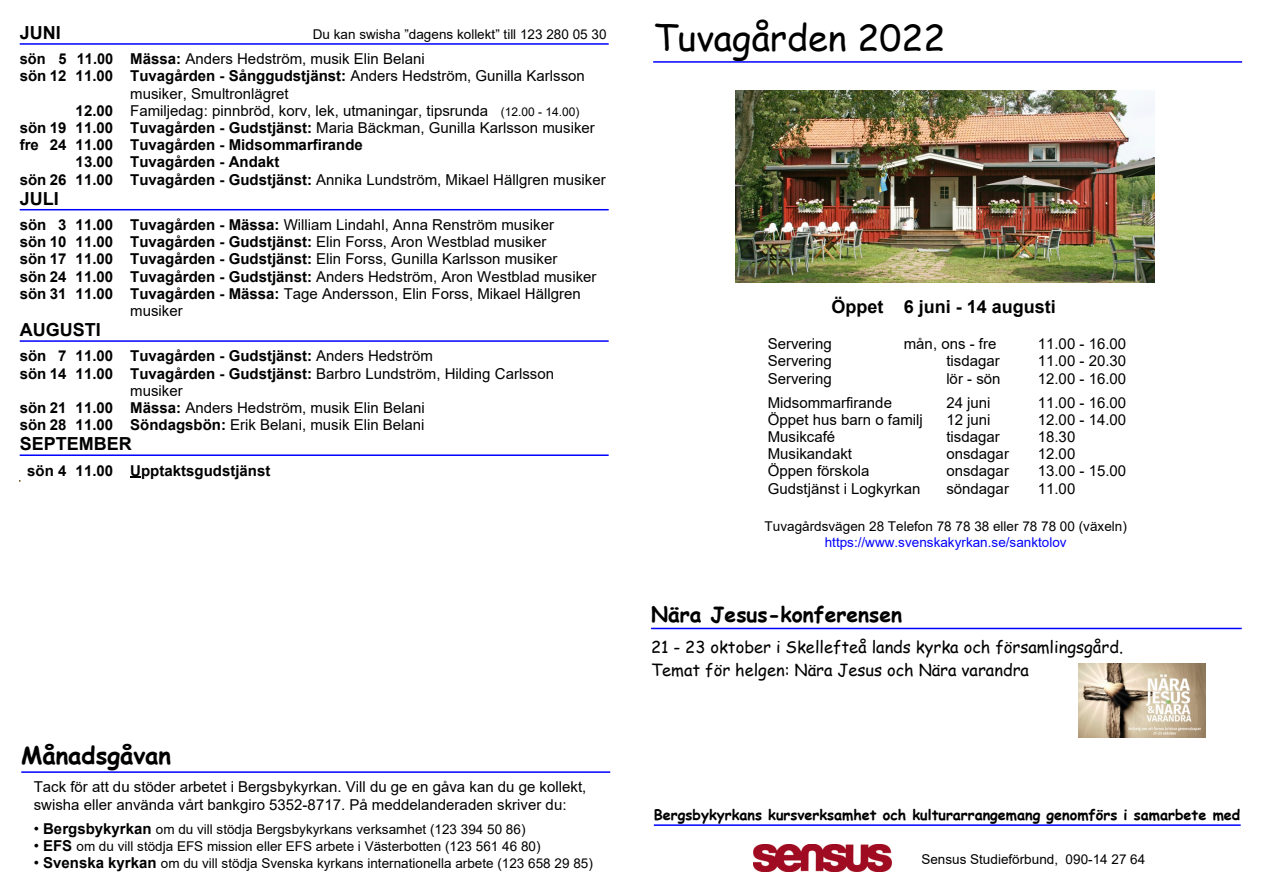
<style>
.page{position:relative;width:1263px;height:893px;background:#fff}
.page>*{position:absolute;margin:0;border:0;box-sizing:border-box;transform-origin:0 0}
.t1{font:36px "Comic Sans MS";color:#000}
.t2{font:700 24px "Comic Sans MS";color:#000}
.t3{font:700 21px "Comic Sans MS";color:#000}
.t4{font:700 18px "Arial";color:#000}
.t5{font:16.5px/23px "Comic Sans MS";color:#000}
.t6{font:15px/17.2px "Arial";color:#000}
.t7{font:700 15px "Arial";color:#000}
.t8{font:700 14.4px "Comic Sans MS";color:#000}
.t9{font:13.5px "Arial";color:#000}
.t10{font:13.5px "Arial";color:#00f}
.s1{font-weight:700}
.s2{font-weight:400}
.s3{font-size:12px}
.s4{font-size:15px}
.s5{font-weight:700;font-size:15px}
</style>
<div class="page">
<hr style="left:654px;top:824px;width:587px;height:2px;background:#00f">
<img style="left:753px;top:845px;width:138px;height:27px">
<hr style="left:21px;top:771px;width:589px;height:2px;background:#00f">
<hr style="left:20px;top:43px;width:589px;height:2px;background:#00f">
<hr style="left:20px;top:209px;width:589px;height:1px;background:#00f">
<hr style="left:20px;top:340px;width:589px;height:2px;background:#00f">
<hr style="left:20px;top:454px;width:589px;height:2px;background:#00f">
<svg style="left:130px;top:476px;width:11px;height:2px"></svg>
<hr style="left:651px;top:628px;width:591px;height:1px;background:#00f">
<img style="left:1079px;top:664px;width:126px;height:73px">
<hr style="left:653px;top:61px;width:589px;height:2px;background:#00f">
<img style="left:736px;top:90px;width:418px;height:192px">
<p class="t4" style="left:20px;top:26px;width:43px">JUNI</p>
<p class="t9" style="left:313px;top:29px;width:295px">Du kan swisha ”dagens kollekt” till 123 280 05 30</p>
<p class="t6" style="left:20px;top:52px;width:407px"><span class="s1">sön 5 11.00 Mässa:</span> Anders Hedström, musik Elin Belani</p>
<p class="t7" style="left:20px;top:71px;width:567px">sön 12 11.00 Tuvagården - Sånggudstjänst: <span class="s2">Anders Hedström, Gunilla Karlsson</span></p>
<p class="t6" style="left:130px;top:86px;width:160px">musiker, Smultronlägret</p>
<p class="t6" style="left:76px;top:103px;width:505px"><span class="s1">12.00</span> Familjedag: pinnbröd, korv, lek, utmaningar, tipsrunda <span class="s3">(12.00 - 14.00)</span></p>
<p class="t6" style="left:20px;top:121px;width:577px"><span class="s1">sön 19 11.00 Tuvagården - Gudstjänst:</span> Maria Bäckman, Gunilla Karlsson musiker</p>
<p class="t7" style="left:20px;top:139px;width:345px">fre 24 11.00 Tuvagården - Midsommarfirande</p>
<p class="t7" style="left:76px;top:157px;width:205px">13.00 Tuvagården - Andakt</p>
<p class="t6" style="left:20px;top:172px;width:588px"><span class="s1">sön 26 11.00 Tuvagården - Gudstjänst:</span> Annika Lundström, Mikael Hällgren musiker</p>
<p class="t4" style="left:20px;top:191px;width:41px">JULI</p>
<p class="t6" style="left:20px;top:217px;width:536px"><span class="s1">sön 3 11.00 Tuvagården - Mässa:</span> William Lindahl, Anna Renström musiker</p>
<p class="t7" style="left:20px;top:236px;width:528px">sön 10 11.00 Tuvagården - Gudstjänst: <span class="s2">Elin Forss, Aron Westblad musiker</span></p>
<p class="t7" style="left:20px;top:253px;width:539px">sön 17 11.00 Tuvagården - Gudstjänst: <span class="s2">Elin Forss, Gunilla Karlsson musiker</span></p>
<p class="t6" style="left:20px;top:269px;width:578px"><span class="s1">sön 24 11.00 Tuvagården - Gudstjänst:</span> Anders Hedström, Aron Westblad musiker</p>
<p class="t6" style="left:20px;top:286px;width:563px"><span class="s1">sön 31 11.00 Tuvagården - Mässa:</span> Tage Andersson, Elin Forss, Mikael Hällgren</p>
<p class="t6" style="left:130px;top:303px;width:54px">musiker</p>
<p class="t4" style="left:20px;top:323px;width:83px">AUGUSTI</p>
<p class="t7" style="left:20px;top:350px;width:415px">sön 7 11.00 Tuvagården - Gudstjänst: <span class="s2">Anders Hedström</span></p>
<p class="t7" style="left:20px;top:368px;width:536px">sön 14 11.00 Tuvagården - Gudstjänst: <span class="s2">Barbro Lundström, Hilding Carlsson</span></p>
<p class="t6" style="left:130px;top:383px;width:54px">musiker</p>
<p class="t6" style="left:20px;top:400px;width:407px"><span class="s1">sön 21 11.00 Mässa:</span> Anders Hedström, musik Elin Belani</p>
<p class="t6" style="left:20px;top:418px;width:406px"><span class="s1">sön 28 11.00 Söndagsbön:</span> Erik Belani, musik Elin Belani</p>
<p class="t4" style="left:20px;top:437px;width:113px">SEPTEMBER</p>
<p class="t7" style="left:27px;top:465px;width:245px">sön 4 11.00 Upptaktsgudstjänst</p>
<h2 class="t2" style="left:21px;top:745px;width:151px">Månadsgåvan</h2>
<p class="t6" style="left:34px;top:780px;width:554px">Tack för att du stöder arbetet i Bergsbykyrkan. Vill du ge en gåva kan du ge kollekt, swisha eller använda vårt bankgiro 5352-8717. På meddelanderaden skriver du:</p>
<p class="t9" style="left:34px;top:824px;width:493px"><span class="s4">•</span> <span class="s5">Bergsbykyrkan</span> om du vill stödja Bergsbykyrkans verksamhet (123 394 50 86)</p>
<p class="t9" style="left:34px;top:841px;width:508px"><span class="s4">•</span> <span class="s5">EFS</span> om du vill stödja EFS mission eller EFS arbete i Västerbotten (123 561 46 80)</p>
<p class="t9" style="left:34px;top:858px;width:561px"><span class="s4">•</span> <span class="s5">Svenska kyrkan</span> om du vill stödja Svenska kyrkans internationella arbete (123 658 29 85)</p>
<h1 class="t1" style="left:653px;top:22px;width:294px">Tuvagården 2022</h1>
<p class="t4" style="left:831px;top:300px;width:226px">Öppet 6 juni - 14 augusti</p>
<p class="t6" style="left:768px;top:337px;width:66px">Servering</p>
<p class="t6" style="left:904px;top:337px;width:94px">mån, ons - fre</p>
<p class="t6" style="left:1038px;top:337px;width:90px">11.00 - 16.00</p>
<p class="t6" style="left:768px;top:354px;width:66px">Servering</p>
<p class="t6" style="left:946px;top:354px;width:55px">tisdagar</p>
<p class="t6" style="left:1038px;top:354px;width:90px">11.00 - 20.30</p>
<p class="t6" style="left:768px;top:371px;width:66px">Servering</p>
<p class="t6" style="left:946px;top:371px;width:56px">lör - sön</p>
<p class="t6" style="left:1038px;top:371px;width:90px">12.00 - 16.00</p>
<p class="t6" style="left:768px;top:395px;width:126px">Midsommarfirande</p>
<p class="t6" style="left:946px;top:395px;width:46px">24 juni</p>
<p class="t6" style="left:1038px;top:395px;width:90px">11.00 - 16.00</p>
<p class="t6" style="left:768px;top:412px;width:157px">Öppet hus barn o familj</p>
<p class="t6" style="left:946px;top:412px;width:46px">12 juni</p>
<p class="t6" style="left:1038px;top:412px;width:90px">12.00 - 14.00</p>
<p class="t6" style="left:768px;top:430px;width:69px">Musikcafé</p>
<p class="t6" style="left:946px;top:430px;width:55px">tisdagar</p>
<p class="t6" style="left:1038px;top:430px;width:39px">18.30</p>
<p class="t6" style="left:768px;top:447px;width:86px">Musikandakt</p>
<p class="t6" style="left:946px;top:447px;width:64px">onsdagar</p>
<p class="t6" style="left:1038px;top:447px;width:39px">12.00</p>
<p class="t6" style="left:768px;top:464px;width:103px">Öppen förskola</p>
<p class="t6" style="left:946px;top:464px;width:64px">onsdagar</p>
<p class="t6" style="left:1038px;top:464px;width:90px">13.00 - 15.00</p>
<p class="t6" style="left:768px;top:481px;width:154px">Gudstjänst i Logkyrkan</p>
<p class="t6" style="left:946px;top:481px;width:64px">söndagar</p>
<p class="t6" style="left:1038px;top:481px;width:39px">11.00</p>
<p class="t9" style="left:765px;top:521px;width:364px">Tuvagårdsvägen 28 Telefon 78 78 38 eller 78 78 00 (växeln)</p>
<p class="t10" style="left:825px;top:537px;width:243px">https://www.svenskakyrkan.se/sanktolov</p>
<h3 class="t3" style="left:651px;top:605px;width:253px">Nära Jesus-konferensen</h3>
<p class="t5" style="left:651px;top:638px;width:474px">21 - 23 oktober i Skellefteå lands kyrka och församlingsgård.<br>Temat för helgen: Nära Jesus och Nära varandra</p>
<p class="t8" style="left:654px;top:809px;width:588px">Bergsbykyrkans kursverksamhet och kulturarrangemang genomförs i samarbete med</p>
<p class="t9" style="left:921px;top:854px;width:225px">Sensus Studieförbund, 090-14 27 64</p>
</div>
